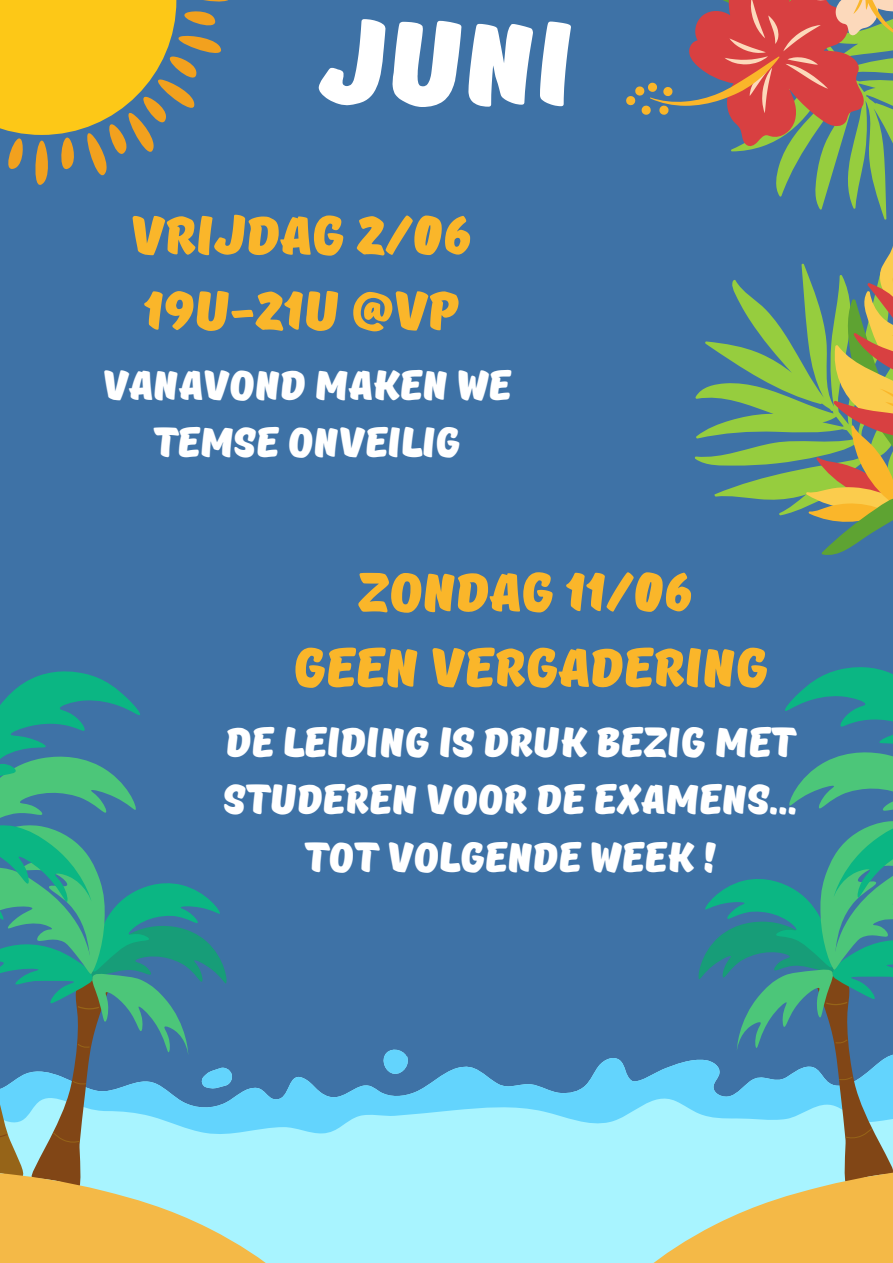
<style>
.page{position:relative;width:893px;height:1263px;background:#3e72a6}
.page>*{position:absolute;margin:0;border:0;box-sizing:border-box;transform-origin:0 0}
.t1{font:116.25px "TT Masters DEMO Black";color:#fff}
.t2{font:54px/75.4px "TT Masters DEMO Black";color:#fab62a;text-align:center}
.t3{font:41.25px/57.4px "TT Masters DEMO Black";color:#fff;text-align:center}
</style>
<div class="page">
<div style="left:307px;top:1137px;width:311px;height:126px;background:#a8f4ff"></div>
<svg style="left:307px;top:1049px;width:311px;height:88px"></svg>
<svg style="left:0;top:671px;width:307px;height:592px"></svg>
<svg style="left:618px;top:667px;width:275px;height:596px"></svg>
<svg style="left:0;top:0;width:228px;height:185px"></svg>
<svg style="left:626px;top:0;width:267px;height:555px"></svg>
<h1 class="t1" style="left:319px;top:1px;width:257px">JUNI</h1>
<h2 class="t2" style="left:131px;top:200px;width:342px;text-align:left">VRIJDAG 2/06<br>19U-21U @VP</h2>
<p class="t3" style="left:103px;top:358px;width:410px">VANAVOND MAKEN WE<br>TEMSE ONVEILIG</p>
<h2 class="t2" style="left:294px;top:557px;width:476px">ZONDAG 11/06<br>GEEN VERGADERING</h2>
<p class="t3" style="left:224px;top:715px;width:575px">DE LEIDING IS DRUK BEZIG MET<br>STUDEREN VOOR DE EXAMENS...<br>TOT VOLGENDE WEEK !</p>
</div>
